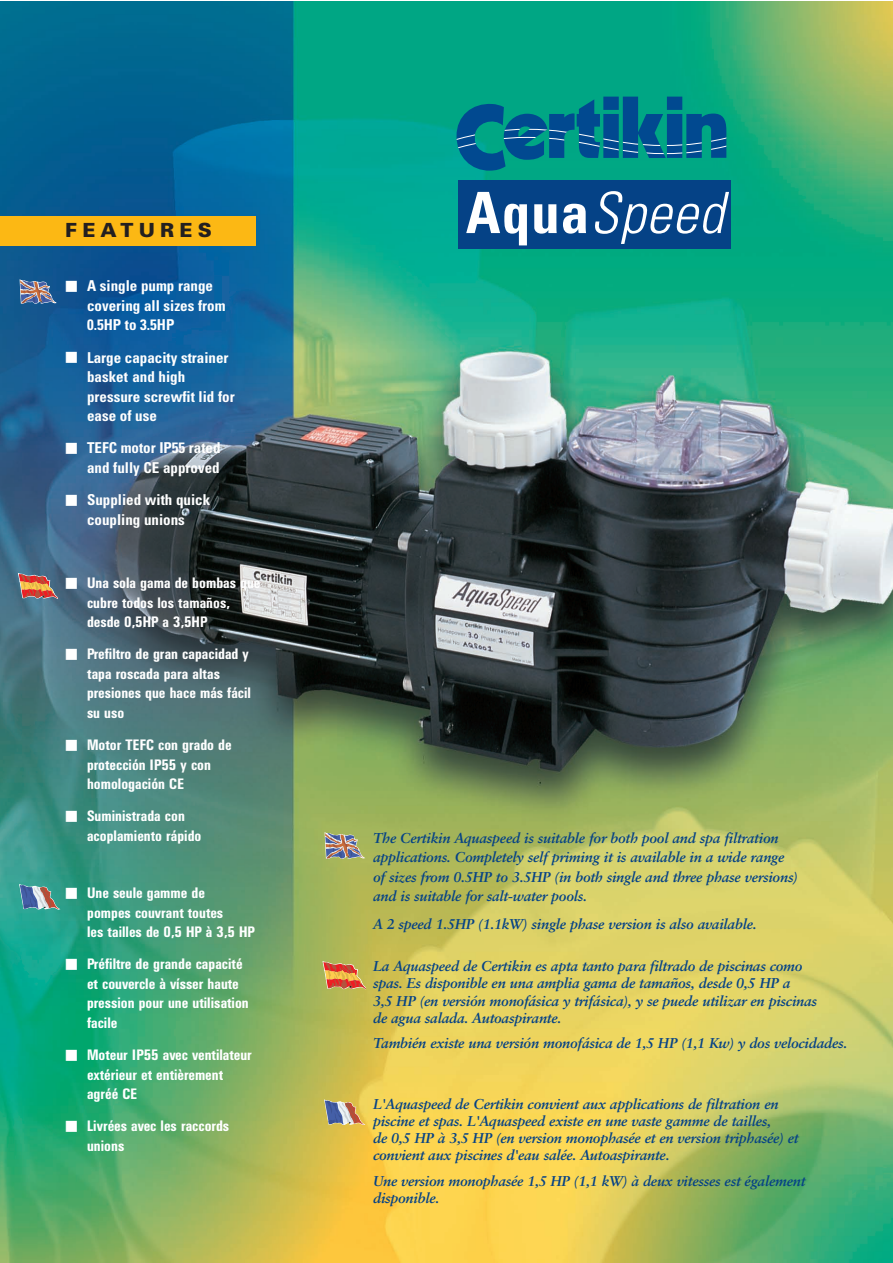
<style>
.page{position:relative;width:893px;height:1263px;background:#fff}
.page>*{position:absolute;margin:0;border:0;box-sizing:border-box;transform-origin:0 0}
.t1{font:italic 300 condensed 57px "Univers";letter-spacing:.02em;color:#fff}
.t2{font:900 19.5px "Univers";letter-spacing:.265em;color:#231f20}
.t3{font:700 15px/19.5px "Univers Condensed BQ";color:#fff}
.t4{font:700 condensed 15px/19.5px "Univers";color:#fff}
.t5{font:italic 700 14.25px/17.1px "Sabon";letter-spacing:-.015em;color:#054286}
.s1{font-weight:700;font-style:normal}
</style>
<div class="page">
<img style="left:0;top:1px;width:892px;height:1262px">
<div style="left:459px;top:180px;width:272px;height:69px;background:#054286"></div>
<div style="left:0;top:216px;width:255px;height:30px;background:#fcb814"></div>
<svg style="left:456px;top:97px;width:270px;height:74px;background:#047b8c"></svg>
<svg style="left:20px;top:280px;width:36px;height:24px"></svg>
<svg style="left:18px;top:573px;width:39px;height:25px"></svg>
<svg style="left:19px;top:884px;width:41px;height:25px"></svg>
<svg style="left:325px;top:833px;width:40px;height:26px"></svg>
<svg style="left:323px;top:961px;width:43px;height:28px"></svg>
<svg style="left:324px;top:1100px;width:41px;height:25px"></svg>
<h2 class="t2" style="left:65px;top:223px;width:148px">FEATURES</h2>
<p class="t4" style="left:87px;top:276px;width:140px;text-indent:-21px">■ A single pump range covering all sizes from<br>0.5HP to 3.5HP</p>
<p class="t4" style="left:87px;top:347px;width:149px;text-indent:-21px">■ Large capacity strainer basket and high pressure screwfit lid for ease of use</p>
<p class="t4" style="left:66px;top:438px;width:156px;text-align:right">■ TEFC motor IP55 rated and fully CE approved</p>
<p class="t4" style="left:66px;top:490px;width:146px;text-align:center">■ Supplied with quick coupling unions</p>
<p class="t3" style="left:87px;top:573px;width:175px;text-indent:-21px">■ Una sola gama de bombas que cubre todos los tamaños, desde 0,5HP a 3,5HP</p>
<p class="t3" style="left:87px;top:645px;width:165px;text-indent:-21px">■ Prefiltro de gran capacidad y tapa roscada para altas presiones que hace más fácil su uso</p>
<p class="t3" style="left:87px;top:735px;width:146px;text-indent:-21px">■ Motor TEFC con grado de protección IP55 y con homologación CE</p>
<p class="t3" style="left:87px;top:807px;width:116px;text-indent:-21px">■ Suministrada con acoplamiento rápido</p>
<p class="t3" style="left:87px;top:883px;width:169px;text-indent:-21px">■ Une seule gamme de<br>pompes couvrant toutes<br>les tailles de 0,5 HP à 3,5 HP</p>
<p class="t3" style="left:87px;top:955px;width:163px;text-indent:-21px">■ Préfiltre de grande capacité et couvercle à vísser haute pression pour une utilisation facile</p>
<p class="t3" style="left:87px;top:1045px;width:166px;text-indent:-21px">■ Moteur IP55 avec ventilateur extérieur et entièrement agréé CE</p>
<p class="t3" style="left:87px;top:1117px;width:144px;text-indent:-21px">■ Livrées avec les raccords unions</p>
<h1 class="t1" style="left:466px;top:179px;width:260px"><span class="s1">Aqua</span>Speed</h1>
<p class="t5" style="left:373px;top:828px;width:426px;line-height:19.5px">The Certikin Aquaspeed is suitable for both pool and spa filtration applications. Completely self priming it is available in a wide range of sizes from 0.5HP to 3.5HP (in both single and three phase versions) and is suitable for salt-water pools.</p>
<p class="t5" style="left:373px;top:916px;width:385px">A 2 speed 1.5HP (1.1kW) single phase version is also available.</p>
<p class="t5" style="left:373px;top:958px;width:446px">La Aquaspeed de Certikin es apta tanto para filtrado de piscinas como spas. Es disponible en una amplia gama de tamaños, desde 0,5 HP a<br>3,5 HP (en versión monofásica y trifásica), y se puede utilizar en piscinas de agua salada. Autoaspirante.</p>
<p class="t5" style="left:373px;top:1035px;width:476px">También existe una versión monofásica de 1,5 HP (1,1 Kw) y dos velocidades.</p>
<p class="t5" style="left:373px;top:1095px;width:427px">L'Aquaspeed de Certikin convient aux applications de filtration en piscine et spas. L'Aquaspeed existe en une vaste gamme de tailles,<br>de 0,5 HP à 3,5 HP (en version monophasée et en version triphasée) et convient aux piscines d'eau salée. Autoaspirante.</p>
<p class="t5" style="left:373px;top:1172px;width:434px">Une version monophasée 1,5 HP (1,1 kW) à deux vitesses est également disponible.</p>
</div>
